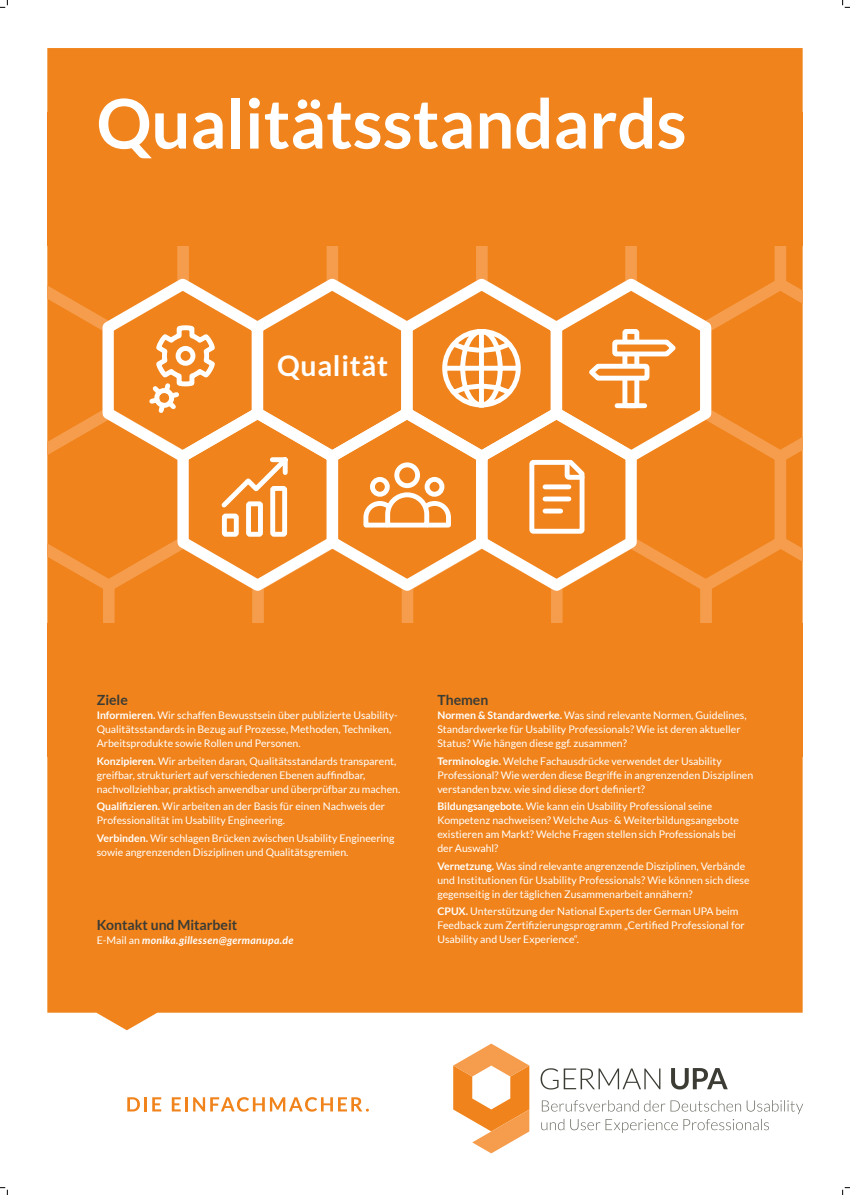
<style>
.page{position:relative;width:850px;height:1195px;background:#fff}
.page>*{position:absolute;margin:0;border:0;box-sizing:border-box;transform-origin:0 0}
.t1{font:700 68.6px "Lato";color:#fff}
.t2{font:700 28.42px "Lato";letter-spacing:.025em;color:#fff}
.t3{font:700 14px "Lato";color:#3c3c35}
.t4{font:10.5px/14px "Lato";color:#fff}
.t5{font:italic 700 10.5px "Lato";letter-spacing:.025em;color:#fff}
.s1{font-weight:700}
.s2{font-weight:400;font-style:normal}
</style>
<div class="page">
<div style="left:47px;top:48px;width:755px;height:982px;background:#f0831b"></div>
<div style="left:47px;top:623px;width:755px;height:133px;background:#f0831b"></div>
<svg style="left:540px;top:1068px;width:187px;height:21px"></svg>
<svg style="left:541px;top:1100px;width:261px;height:32px"></svg>
<svg style="left:453px;top:1043px;width:76px;height:110px"></svg>
<svg style="left:127px;top:1097px;width:13px;height:14px"></svg>
<hr style="left:144px;top:1097px;width:3px;height:14px;background:#f0831b">
<svg style="left:152px;top:1097px;width:9px;height:14px"></svg>
<svg style="left:172px;top:1097px;width:9px;height:14px"></svg>
<hr style="left:185px;top:1097px;width:3px;height:14px;background:#f0831b">
<svg style="left:193px;top:1097px;width:175px;height:14px"></svg>
<div style="left:47px;top:113px;width:755px;height:133px;background:#f0831b"></div>
<svg style="left:47px;top:246px;width:755px;height:377px"></svg>
<svg style="left:0;top:0;width:8px;height:8px"></svg>
<svg style="left:0;top:1187px;width:8px;height:7px"></svg>
<svg style="left:842px;top:0;width:7px;height:8px"></svg>
<svg style="left:842px;top:1187px;width:7px;height:7px"></svg>
<h1 class="t1" style="left:96px;top:84px;width:591px">Qualitätsstandards</h1>
<h2 class="t2" style="left:277px;top:349px;width:112px">Qualität</h2>
<h3 class="t3" style="left:97px;top:692px;width:33px">Ziele</h3>
<p class="t4" style="left:97px;top:708px;width:302px"><span class="s1">Informieren.</span> Wir schaffen Bewusstsein über publizierte Usability-<br>Qualitätsstandards in Bezug auf Prozesse, Methoden, Techniken,<br>Arbeitsprodukte sowie Rollen und Personen.</p>
<p class="t4" style="left:97px;top:754px;width:305px"><span class="s1">Konzipieren.</span> Wir arbeiten daran, Qualitätsstandards transparent, greifbar, strukturiert auf verschiedenen Ebenen auffindbar, nachvollziehbar, praktisch anwendbar und überprüfbar zu machen.</p>
<p class="t4" style="left:97px;top:799px;width:290px"><span class="s1">Qualifizieren.</span> Wir arbeiten an der Basis für einen Nachweis der<br>Professionalität im Usability Engineering.</p>
<p class="t4" style="left:97px;top:831px;width:299px"><span class="s1">Verbinden.</span> Wir schlagen Brücken zwischen Usability Engineering sowie angrenzenden Disziplinen und Qualitätsgremien.</p>
<h3 class="t3" style="left:97px;top:916px;width:142px">Kontakt und Mitarbeit</h3>
<p class="t5" style="left:97px;top:932px;width:198px"><span class="s2">E-Mail an</span> monika.gillessen@germanupa.de</p>
<h3 class="t3" style="left:437px;top:692px;width:52px">Themen</h3>
<p class="t4" style="left:437px;top:708px;width:310px"><span class="s1">Normen &amp; Standardwerke.</span> Was sind relevante Normen, Guidelines,<br>Standardwerke für Usability Professionals? Wie ist deren aktueller<br>Status? Wie hängen diese ggf. zusammen?</p>
<p class="t4" style="left:437px;top:754px;width:317px"><span class="s1">Terminologie.</span> Welche Fachausdrücke verwendet der Usability<br>Professional? Wie werden diese Begriffe in angrenzenden Disziplinen verstanden bzw. wie sind diese dort definiert?</p>
<p class="t4" style="left:437px;top:799px;width:303px"><span class="s1">Bildungsangebote.</span> Wie kann ein Usability Professional seine Kompetenz nachweisen? Welche Aus- &amp; Weiterbildungsangebote existieren am Markt? Welche Fragen stellen sich Professionals bei der Auswahl?</p>
<p class="t4" style="left:437px;top:859px;width:314px"><span class="s1">Vernetzung.</span> Was sind relevante angrenzende Disziplinen, Verbände und Institutionen für Usability Professionals? Wie können sich diese gegenseitig in der täglichen Zusammenarbeit annähern?</p>
<p class="t4" style="left:437px;top:904px;width:309px"><span class="s1">CPUX.</span> Unterstützung der National Experts der German UPA beim<br>Feedback zum Zertifizierungsprogramm „Certified Professional for<br>Usability and User Experience“.</p>
</div>
